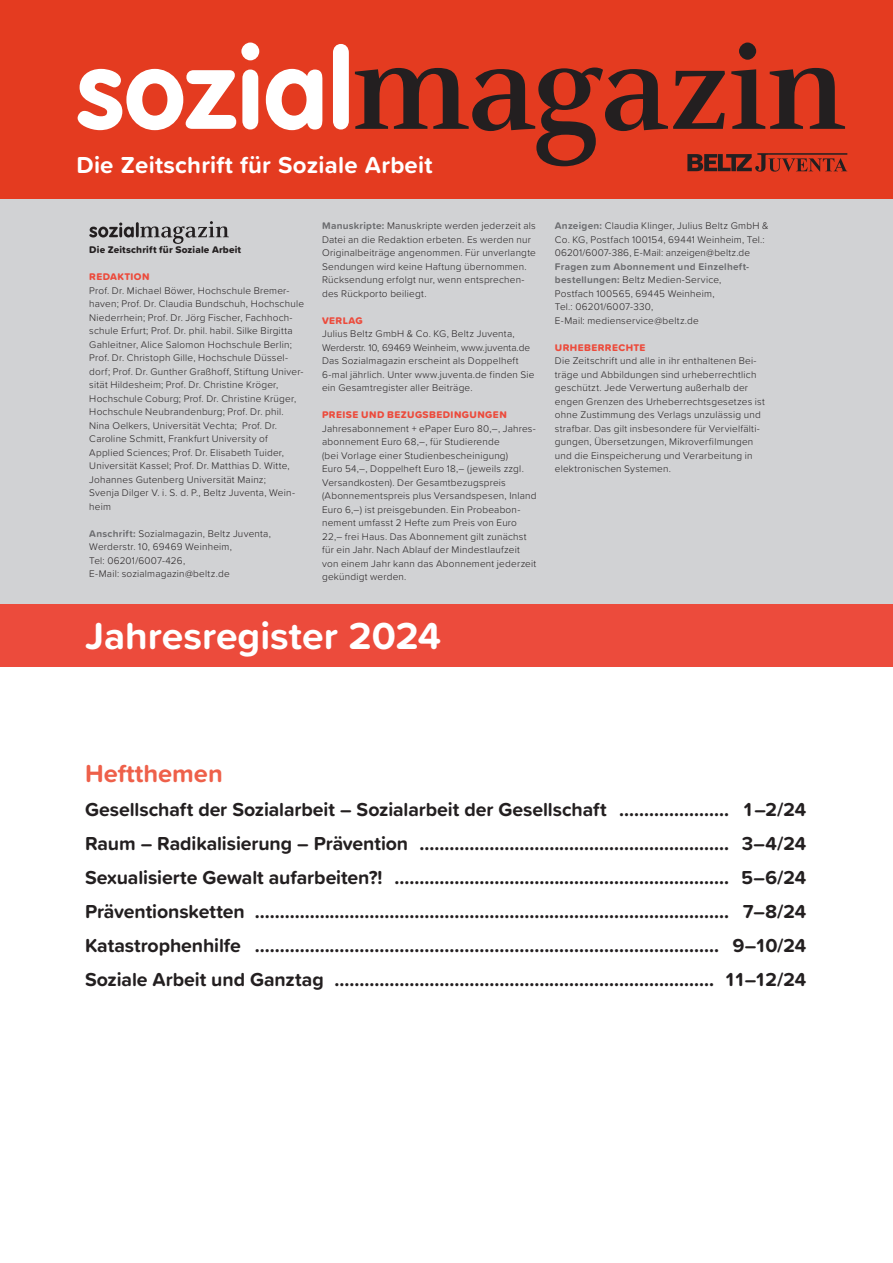
<style>
.page{position:relative;width:893px;height:1263px;background:#fff}
.page>*{position:absolute;margin:0;border:0;box-sizing:border-box;transform-origin:0 0}
.t1{font:700 39px "Proxima Soft";color:#fff}
.t2{font:700 25.5px "Proxima Soft";color:#ee604a}
.t3{font:700 24px "Proxima Soft";letter-spacing:.01em;color:#fff}
.t4{font:700 19.5px/34px "Proxima Soft";letter-spacing:-.005em;color:#231f20;text-align:justify}
.t5{font:300 10.05px/13.5px "Proxima Soft";letter-spacing:.02em;color:#231f20}
.t6{font:10.05px "Proxima Soft Extrabld";letter-spacing:.045em;color:#ec4b3c}
.t7{font:10.05px "Proxima Soft Extrabld";letter-spacing:.015em;color:#231f20}
.s1{font-weight:700;color:#6c6d70}
</style>
<div class="page">
<div style="left:0;top:0;width:893px;height:200px;background:#e43b20"></div>
<div style="left:739px;top:43px;width:17px;height:17px;background:#231f20;border-radius:50%"></div>
<svg style="left:78px;top:69px;width:44px;height:61px"></svg>
<div style="left:126px;top:69px;width:57px;height:61px;background:#fff;border-radius:50%"></div>
<div style="left:142px;top:83px;width:25px;height:33px;background:#e43b20;border-radius:50%"></div>
<svg style="left:186px;top:70px;width:50px;height:59px"></svg>
<svg style="left:242px;top:70px;width:16px;height:59px"></svg>
<div style="left:241px;top:43px;width:18px;height:17px;background:#fff;border-radius:50%"></div>
<svg style="left:266px;top:69px;width:56px;height:61px;background:#faded9"></svg>
<div style="left:282px;top:83px;width:24px;height:33px;background:#e43b20;border-radius:50%"></div>
<svg style="left:333px;top:44px;width:16px;height:85px"></svg>
<div style="left:0;top:200px;width:893px;height:412px;background:#d1d2d4"></div>
<svg style="left:355px;top:68px;width:492px;height:104px"></svg>
<svg style="left:89px;top:221px;width:140px;height:23px"></svg>
<div style="left:0;top:604px;width:893px;height:62px;background:#ec4b3c"></div>
<h3 class="t3" style="left:77px;top:146px;width:358px">Die Zeitschrift für Soziale Arbeit</h3>
<p class="t7" style="left:89px;top:242px;width:153px">Die Zeitschrift für Soziale Arbeit</p>
<p class="t6" style="left:89px;top:269px;width:62px">REDAKTION</p>
<p class="t5" style="left:89px;top:283px;width:216px">Prof. Dr. Michael Böwer, Hochschule Bremer&shy;haven; Prof. Dr. Claudia Bundschuh, Hochschule Niederrhein; Prof. Dr. Jörg Fischer, Fachhoch&shy;schule Erfurt; Prof. Dr. phil. habil. Silke Birgitta Gahleitner, Alice Salomon Hochschule Berlin; Prof. Dr. Christoph Gille, Hochschule Düssel&shy;dorf; Prof. Dr. Gunther Graßhoff, Stiftung Univer&shy;sität Hildesheim; Prof. Dr. Christine Kröger, Hochschule Coburg; Prof. Dr. Christine Krüger, Hochschule Neubrandenburg; Prof. Dr. phil.<br>Nina Oelkers, Universität Vechta; Prof. Dr.<br>Caroline Schmitt, Frankfurt University of Applied Sciences; Prof. Dr. Elisabeth Tuider, Universität Kassel; Prof. Dr. Matthias D. Witte, Johannes Gutenberg Universität Mainz;<br>Svenja Dilger V. i. S. d. P., Beltz Juventa, Wein&shy;heim</p>
<p class="t5" style="left:89px;top:526px;width:183px"><span class="s1">Anschrift:</span> Sozialmagazin, Beltz Juventa, Werderstr. 10, 69469 Weinheim,<br>Tel: 06201/6007-426,<br>E-Mail: sozialmagazin@beltz.de</p>
<p class="t5" style="left:322px;top:218px;width:215px"><span class="s1">Manuskripte:</span> Manuskripte werden jederzeit als Datei an die Redaktion erbeten. Es werden nur Originalbeiträge angenommen. Für unverlangte Sendungen wird keine Haftung übernommen.<br>Rücksendung erfolgt nur, wenn entsprechen&shy;des Rückporto beiliegt.</p>
<p class="t6" style="left:322px;top:313px;width:42px">VERLAG</p>
<p class="t5" style="left:322px;top:326px;width:214px">Julius Beltz GmbH &amp; Co. KG, Beltz Juventa, Werderstr. 10, 69469 Weinheim, www.juventa.de Das Sozialmagazin erscheint als Doppelheft 6-mal jährlich. Unter www.juventa.de finden Sie ein Gesamtregister aller Beiträge.</p>
<p class="t6" style="left:322px;top:407px;width:186px">PREISE UND BEZUGSBEDINGUNGEN</p>
<p class="t5" style="left:322px;top:421px;width:216px">Jahresabonnement + ePaper Euro 80,–, Jahres&shy;abonnement Euro 68,–, für Studierende<br>(bei Vorlage einer Studienbescheinigung)<br>Euro 54,–, Doppelheft Euro 18,– (jeweils zzgl.<br>Versandkosten). Der Gesamtbezugspreis (Abonnementspreis plus Versandspesen, Inland Euro 6,–) ist preisgebunden. Ein Probeabon&shy;nement umfasst 2 Hefte zum Preis von Euro 22,– frei Haus. Das Abonnement gilt zunächst für ein Jahr. Nach Ablauf der Mindestlaufzeit von einem Jahr kann das Abonnement jederzeit gekündigt werden.</p>
<h1 class="t1" style="left:85px;top:607px;width:357px">Jahresregister 2024</h1>
<p class="t5" style="left:555px;top:218px;width:215px"><span class="s1">Anzeigen:</span> Claudia Klinger, Julius Beltz GmbH &amp;<br>Co. KG, Postfach 100154, 69441 Weinheim, Tel.:<br>06201/6007-386, E-Mail: anzeigen@beltz.de</p>
<p class="t5" style="left:555px;top:259px;width:196px"><span class="s1">Fragen zum Abonnement und Einzelheft&shy;bestellungen:</span> Beltz Medien-Service, Postfach 100565, 69445 Weinheim,<br>Tel.: 06201/6007-330,<br>E-Mail: medienservice@beltz.de</p>
<p class="t6" style="left:555px;top:340px;width:92px">URHEBERRECHTE</p>
<p class="t5" style="left:555px;top:353px;width:212px">Die Zeitschrift und alle in ihr enthaltenen Bei&shy;träge und Abbildungen sind urheberrechtlich geschützt. Jede Verwertung außerhalb der engen Grenzen des Urheberrechtsgesetzes ist ohne Zustimmung des Verlags unzulässig und strafbar. Das gilt insbesondere für Vervielfälti&shy;gungen, Übersetzungen, Mikroverfilmungen und die Einspeicherung und Verarbeitung in elektronischen Systemen.</p>
<h2 class="t2" style="left:85px;top:755px;width:139px">Heftthemen</h2>
<p class="t4" style="left:85px;top:792px;width:723px">Gesellschaft der Sozialarbeit – Sozialarbeit der Gesellschaft ...................... 1–2/24<br>Raum – Radikalisierung – Prävention .............................................................. 3–4/24<br>Sexualisierte Gewalt aufarbeiten?! ................................................................... 5–6/24<br>Präventionsketten ............................................................................................... 7–8/24<br>Katastrophenhilfe ............................................................................................. 9–10/24<br>Soziale Arbeit und Ganztag ............................................................................ 11–12/24</p>
</div>
